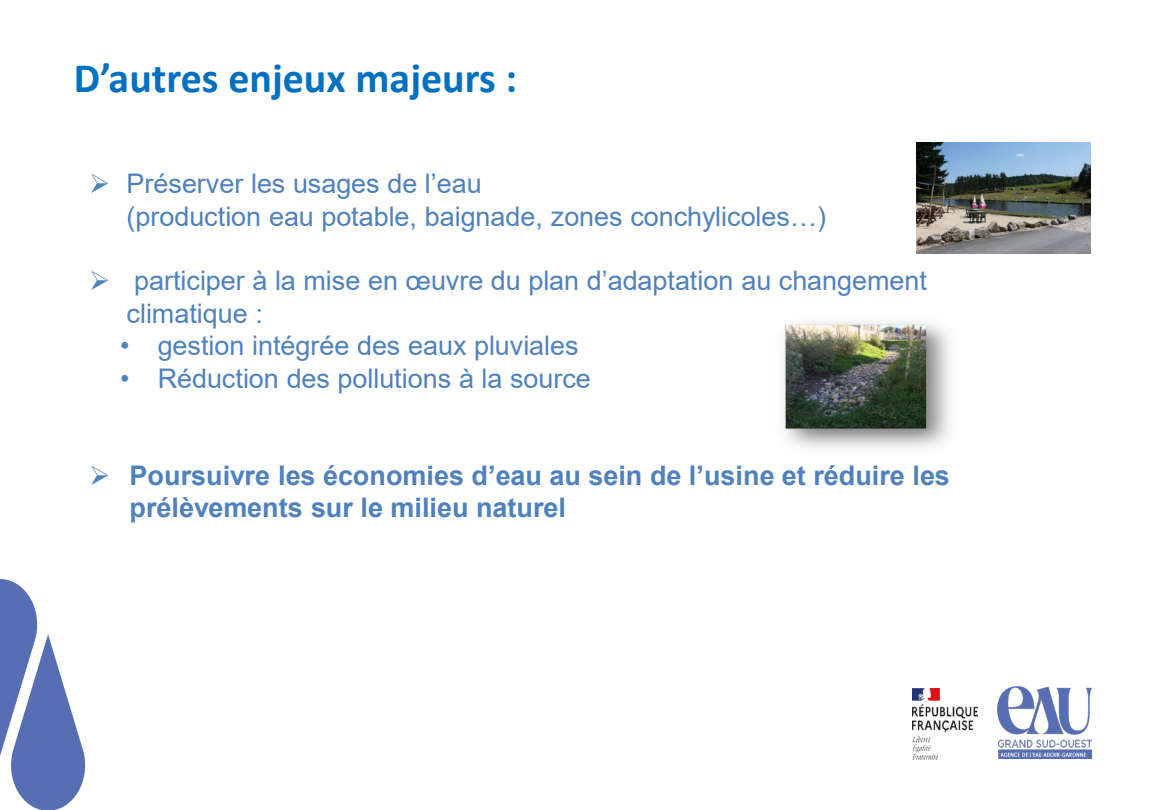
<style>
.page{position:relative;width:1170px;height:810px;background:#fff}
.page>*{position:absolute;margin:0;border:0;box-sizing:border-box;transform-origin:0 0}
.t1{font:700 42px "Calibri";color:#0070c0}
.t2{font:27px/32.4px "Arial";letter-spacing:-.005em;color:#4f81bd}
.t3{font:700 27px/32.4px "Arial";color:#4f81bd}
</style>
<div class="page">
<img style="left:913px;top:686px;width:178px;height:74px">
<svg style="left:0;top:579px;width:85px;height:231px"></svg>
<img style="left:783px;top:322px;width:167px;height:126px">
<img style="left:917px;top:143px;width:174px;height:110px">
<h1 class="t1" style="left:74px;top:48px;width:445px">D’autres enjeux majeurs :</h1>
<p class="t2" style="left:127px;top:167px;width:701px;text-indent:-37px">➢ Préserver les usages de l’eau<br>(production eau potable, baignade, zones conchylicoles…)</p>
<p class="t2" style="left:127px;top:265px;width:802px;text-indent:-37px">➢ participer à la mise en œuvre du plan d’adaptation au changement climatique :</p>
<p class="t2" style="left:120px;top:329px;width:460px">• gestion intégrée des eaux pluviales</p>
<p class="t2" style="left:120px;top:362px;width:472px">• Réduction des pollutions à la source</p>
<p class="t3" style="left:130px;top:459px;width:822px;text-indent:-40px">➢ Poursuivre les économies d’eau au sein de l’usine et réduire les prélèvements sur le milieu naturel</p>
</div>
